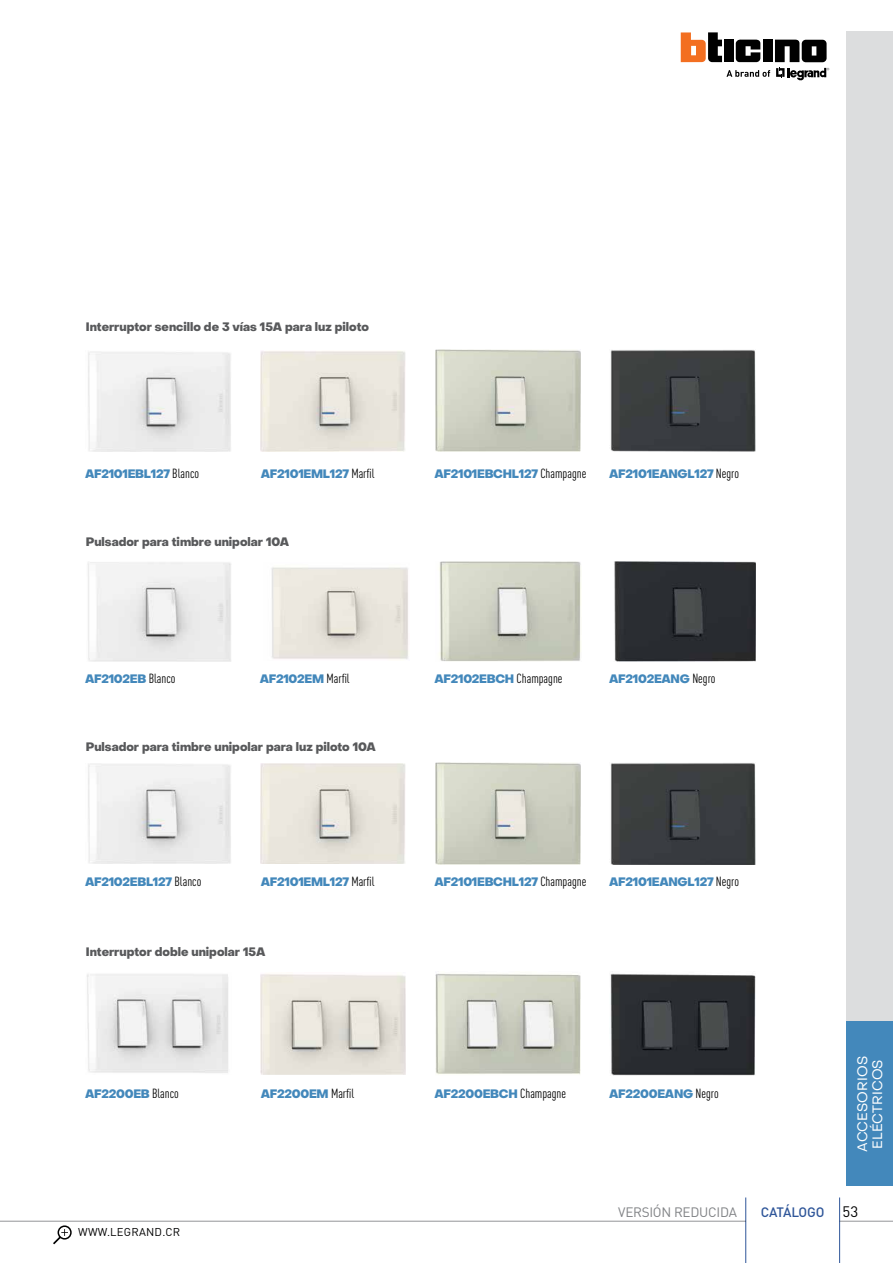
<style>
.page{position:relative;width:893px;height:1263px;background:#fff}
.page>*{position:absolute;margin:0;border:0;box-sizing:border-box;transform-origin:0 0}
.t1{font:13.5px/15px "Object Sans";letter-spacing:.005em;color:#fff}
.t2{font:13.5px "DIN Pro";letter-spacing:-.02em;color:#808285}
.t3{font:500 13.5px "DIN Pro";letter-spacing:-.02em;color:#2f5699}
.t4{font:800 12px "Object Sans";letter-spacing:-.02em;color:#4388bb}
.t5{font:800 12px "Object Sans";color:#58595b}
.t6{font:11.25px "DIN Pro";letter-spacing:.02em;color:#000}
.s1{font-family:"DIN Pro";font-weight:400;font-stretch:condensed;font-size:13.05px;color:#000}
.s2{font-weight:400;font-size:15px;color:#000}
</style>
<div class="page">
<img style="left:439px;top:561px;width:142px;height:100px">
<img style="left:87px;top:562px;width:144px;height:99px">
<img style="left:614px;top:561px;width:142px;height:100px">
<img style="left:435px;top:349px;width:146px;height:102px">
<img style="left:88px;top:351px;width:143px;height:100px">
<img style="left:88px;top:763px;width:143px;height:101px">
<img style="left:260px;top:351px;width:145px;height:100px">
<img style="left:260px;top:763px;width:145px;height:101px">
<img style="left:610px;top:350px;width:145px;height:101px">
<img style="left:435px;top:762px;width:146px;height:102px">
<img style="left:610px;top:763px;width:145px;height:101px">
<img style="left:87px;top:974px;width:141px;height:99px">
<img style="left:260px;top:974px;width:146px;height:101px">
<img style="left:435px;top:973px;width:146px;height:102px">
<img style="left:610px;top:973px;width:145px;height:102px">
<img style="left:271px;top:567px;width:137px;height:92px">
<div style="left:846px;top:31px;width:47px;height:1155px;background:#dcddde"></div>
<div style="left:846px;top:1021px;width:47px;height:165px;background:#4388bb"></div>
<hr style="left:0;top:1221px;width:746px;height:1px;background:#939598">
<hr style="left:840px;top:1221px;width:53px;height:1px;background:#939598">
<div style="left:58px;top:1225px;width:14px;height:14px;border:2px solid #000;border-radius:50%"></div>
<svg style="left:53px;top:1229px;width:15px;height:15px"></svg>
<hr style="left:745px;top:1197px;width:1px;height:66px;background:#2f5699">
<hr style="left:839px;top:1197px;width:1px;height:66px;background:#2f5699">
<svg style="left:681px;top:32px;width:148px;height:49px"></svg>
<p class="t5" style="left:86px;top:319px;width:285px">Interruptor sencillo de 3 vías 15A para luz piloto</p>
<p class="t4" style="left:85px;top:466px;width:116px">AF2101EBL127 <span class="s1">Blanco</span></p>
<p class="t4" style="left:261px;top:466px;width:115px">AF2101EML127 <span class="s1">Marfil</span></p>
<p class="t5" style="left:86px;top:535px;width:205px">Pulsador para timbre unipolar 10A</p>
<p class="t4" style="left:434px;top:466px;width:153px">AF2101EBCHL127 <span class="s1">Champagne</span></p>
<p class="t4" style="left:609px;top:466px;width:131px">AF2101EANGL127 <span class="s1">Negro</span></p>
<p class="t4" style="left:85px;top:672px;width:92px">AF2102EB <span class="s1">Blanco</span></p>
<p class="t4" style="left:260px;top:672px;width:91px">AF2102EM <span class="s1">Marfil</span></p>
<p class="t4" style="left:434px;top:672px;width:130px">AF2102EBCH <span class="s1">Champagne</span></p>
<p class="t4" style="left:609px;top:672px;width:108px">AF2102EANG <span class="s1">Negro</span></p>
<p class="t5" style="left:86px;top:739px;width:292px">Pulsador para timbre unipolar para luz piloto 10A</p>
<p class="t4" style="left:85px;top:874px;width:118px">AF2102EBL127 <span class="s1">Blanco</span></p>
<p class="t4" style="left:261px;top:874px;width:115px">AF2101EML127 <span class="s1">Marfil</span></p>
<p class="t5" style="left:86px;top:945px;width:181px">Interruptor doble unipolar 15A</p>
<p class="t4" style="left:85px;top:1087px;width:95px">AF2200EB <span class="s1">Blanco</span></p>
<p class="t6" style="left:78px;top:1224px;width:104px">WWW.LEGRAND.CR</p>
<p class="t4" style="left:261px;top:1087px;width:95px">AF2200EM <span class="s1">Marfil</span></p>
<p class="t4" style="left:434px;top:874px;width:153px">AF2101EBCHL127 <span class="s1">Champagne</span></p>
<p class="t4" style="left:609px;top:874px;width:131px">AF2101EANGL127 <span class="s1">Negro</span></p>
<p class="t4" style="left:434px;top:1087px;width:133px">AF2200EBCH <span class="s1">Champagne</span></p>
<p class="t4" style="left:609px;top:1087px;width:111px">AF2200EANG <span class="s1">Negro</span></p>
<p class="t1" style="left:855px;top:1152px;width:97px;rotate:-90deg">ACCESORIOS<br>ELÉCTRICOS</p>
<p class="t2" style="left:618px;top:1203px;width:120px">VERSIÓN REDUCIDA</p>
<p class="t3" style="left:761px;top:1202px;width:99px">CATÁLOGO <span class="s2">53</span></p>
</div>
